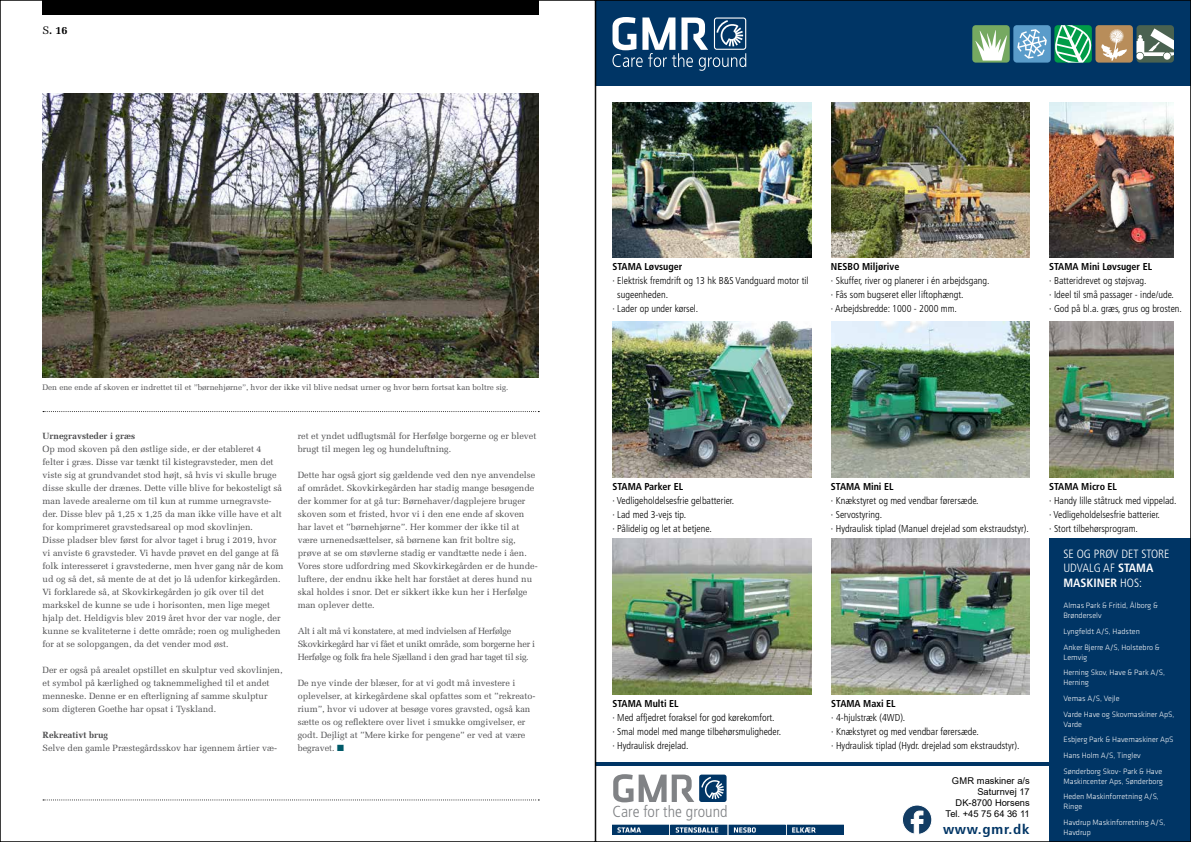
<style>
.page{position:relative;width:1191px;height:842px;background:#fff}
.page>*{position:absolute;margin:0;border:0;box-sizing:border-box;transform-origin:0 0}
.t1{font:300 condensed 15.9px "Frutiger LT Std";color:#808285}
.t2{font:700 condensed 13.6px "Frutiger LT Std";letter-spacing:.05em;color:#003565;scale:1.11 1}
.t3{font:300 condensed 12px/14.4px "Frutiger LT Std";color:#fff}
.t4{font:700 11px "Melior";color:#000}
.t5{font:300 condensed 10px/14px "Frutiger LT Std";color:#000}
.t6{font:700 condensed 10px "Frutiger LT Std";color:#000}
.t7{font:9.3px/11.2px "Arial";color:#000;text-align:right}
.t8{font:9px/13px "Melior";color:#4d4d4f}
.t9{font:9px/13px "Melior";letter-spacing:-.03em;color:#4d4d4f}
.t10{font:700 9px "Melior";color:#4d4d4f}
.t11{font:300 8px/15.6px "Klavika";color:#fff}
.t12{font:8px "Melior";color:#4d4d4f}
.s1{font-weight:400}
.s2{color:#005a69}
.s3{font-weight:700}
</style>
<div class="page">
<div style="left:43px;top:0;width:496px;height:14px;background:#000"></div>
<svg style="left:43px;top:799px;width:496px;height:1px"></svg>
<svg style="left:43px;top:411px;width:496px;height:1px"></svg>
<img style="left:43px;top:94px;width:496px;height:283px">
<svg style="left:902px;top:805px;width:30px;height:29px"></svg>
<div style="left:699px;top:775px;width:27px;height:27px;background:#003565;border-radius:2px"></div>
<svg style="left:701px;top:777px;width:23px;height:22px"></svg>
<svg style="left:613px;top:774px;width:81px;height:28px"></svg>
<div style="left:595px;top:0;width:596px;height:85px;background:#003565"></div>
<div style="left:972px;top:25px;width:37px;height:38px;background:#76a961;border-radius:3px"></div>
<svg style="left:975px;top:30px;width:32px;height:31px"></svg>
<div style="left:1013px;top:25px;width:37px;height:38px;background:#5a9cca;border-radius:3px"></div>
<svg style="left:1017px;top:29px;width:29px;height:30px"></svg>
<svg style="left:1054px;top:25px;width:38px;height:38px"></svg>
<div style="left:1095px;top:25px;width:38px;height:38px;background:#b88d5a;border-radius:3px"></div>
<svg style="left:1101px;top:29px;width:26px;height:32px"></svg>
<div style="left:1136px;top:25px;width:38px;height:38px;background:#4a6250;border-radius:3px"></div>
<svg style="left:1136px;top:28px;width:38px;height:32px"></svg>
<svg style="left:612px;top:17px;width:134px;height:54px"></svg>
<div style="left:1049px;top:539px;width:142px;height:303px;background:#003565"></div>
<hr style="left:595px;top:762px;width:454px;height:3px;background:#003565">
<img style="left:612px;top:322px;width:199px;height:156px">
<img style="left:1049px;top:322px;width:125px;height:156px">
<img style="left:1049px;top:102px;width:125px;height:156px">
<img style="left:831px;top:539px;width:198px;height:156px">
<img style="left:831px;top:322px;width:198px;height:156px">
<img style="left:612px;top:539px;width:199px;height:156px">
<img style="left:831px;top:102px;width:198px;height:156px">
<div style="left:787px;top:825px;width:56px;height:10px;background:#003565"></div>
<svg style="left:792px;top:827px;width:24px;height:5px"></svg>
<div style="left:612px;top:825px;width:56px;height:10px;background:#003565"></div>
<svg style="left:617px;top:827px;width:24px;height:6px"></svg>
<div style="left:671px;top:825px;width:56px;height:10px;background:#003565"></div>
<svg style="left:675px;top:827px;width:43px;height:6px"></svg>
<div style="left:729px;top:825px;width:56px;height:10px;background:#003565"></div>
<svg style="left:734px;top:827px;width:22px;height:6px"></svg>
<img style="left:612px;top:102px;width:199px;height:156px">
<p class="t4" style="left:43px;top:23px;width:27px"><span class="s1">S</span>. 16</p>
<p class="t12" style="left:43px;top:382px;width:467px">Den ene ende af skoven er indrettet til et ”børnehjørne”, hvor der ikke vil blive nedsat urner og hvor børn fortsat kan boltre sig.</p>
<p class="t10" style="left:43px;top:431px;width:94px">Urnegravsteder i græs</p>
<p class="t8" style="left:43px;top:442px;width:242px">Op mod skoven på den østlige side, er der etableret 4 felter i græs. Disse var tænkt til kistegravsteder, men det viste sig at grundvandet stod højt, så hvis vi skulle bruge disse skulle der drænes. Dette ville blive for bekosteligt så man lavede arealerne om til kun at rumme urnegravste&shy;der. Disse blev på 1,25 x 1,25 da man ikke ville have et alt for komprimeret gravstedsareal op mod skovlinjen.<br>Disse pladser blev først for alvor taget i brug i 2019, hvor vi anviste 6 gravsteder. Vi havde prøvet en del gange at få folk interesseret i gravstederne, men hver gang når de kom ud og så det, så mente de at det jo lå udenfor kirkegården.<br>Vi forklarede så, at Skovkirkegården jo gik over til det markskel de kunne se ude i horisonten, men lige meget hjalp det. Heldigvis blev 2019 året hvor der var nogle, der kunne se kvaliteterne i dette område; roen og muligheden for at se solopgangen, da det vender mod øst.</p>
<p class="t8" style="left:43px;top:663px;width:241px">Der er også på arealet opstillet en skulptur ved skovlinjen, et symbol på kærlighed og taknemmelighed til et andet menneske. Denne er en efterligning af samme skulptur som digteren Goethe har opsat i Tyskland.</p>
<p class="t10" style="left:43px;top:729px;width:67px">Rekreativt brug</p>
<p class="t8" style="left:43px;top:741px;width:236px">Selve den gamle Præstegårdsskov har igennem årtier væ-</p>
<p class="t8" style="left:298px;top:429px;width:240px">ret et yndet udflugtsmål for Herfølge borgerne og er blevet brugt til megen leg og hundeluftning.</p>
<p class="t8" style="left:298px;top:468px;width:241px">Dette har også gjort sig gældende ved den nye anvendelse af området. Skovkirkegården har stadig mange besøgende der kommer for at gå tur: Børnehaver/dagplejere bruger skoven som et fristed, hvor vi i den ene ende af skoven har lavet et ”børnehjørne”. Her kommer der ikke til at være urnenedsættelser, så børnene kan frit boltre sig, prøve at se om støvlerne stadig er vandtætte nede i åen.<br>Vores store udfordring med Skovkirkegården er de hunde&shy;luftere, der endnu ikke helt har forstået at deres hund nu skal holdes i snor. Det er sikkert ikke kun her i Herfølge man oplever dette.</p>
<p class="t9" style="left:298px;top:624px;width:239px">Alt i alt må vi konstatere, at med indvielsen af Herfølge<br>Skovkirkegård har vi fået et unikt område, som borgerne her i<br>Herfølge og folk fra hele Sjælland i den grad har taget til sig.</p>
<p class="t8" style="left:298px;top:676px;width:239px">De nye vinde der blæser, for at vi godt må investere i oplevelser, at kirkegårdene skal opfattes som et ”rekreato&shy;rium”, hvor vi udover at besøge vores gravsted, også kan sætte os og reflektere over livet i smukke omgivelser, er godt. Dejligt at ”Mere kirke for pengene” er ved at være begravet. <span class="s2">■</span></p>
<p class="t6" style="left:612px;top:261px;width:71px">STAMA Løvsuger</p>
<p class="t5" style="left:612px;top:274px;width:197px">· Elektrisk fremdrift og 13 hk B&amp;S Vandguard motor til</p>
<p class="t5" style="left:617px;top:288px;width:52px">sugeenheden.</p>
<p class="t5" style="left:612px;top:302px;width:87px">· Lader op under kørsel.</p>
<p class="t6" style="left:831px;top:261px;width:70px">NESBO Miljørive</p>
<p class="t5" style="left:831px;top:274px;width:160px">· Skuffer, river og planerer i én arbejdsgang. · Fås som bugseret eller liftophængt.<br>· Arbejdsbredde: 1000 - 2000 mm.</p>
<p class="t6" style="left:1049px;top:261px;width:104px">STAMA Mini Løvsuger EL</p>
<p class="t5" style="left:1049px;top:274px;width:134px">· Batteridrevet og støjsvag.<br>· Ideel til små passager - inde/ude.<br>· God på bl.a. græs, grus og brosten.</p>
<p class="t6" style="left:612px;top:481px;width:72px">STAMA Parker EL</p>
<p class="t5" style="left:612px;top:494px;width:123px">· Vedligeholdelsesfrie gelbatterier. · Lad med 3-vejs tip.<br>· Pålidelig og let at betjene.</p>
<p class="t6" style="left:612px;top:698px;width:68px">STAMA Multi EL</p>
<p class="t5" style="left:612px;top:711px;width:170px">· Med affjedret foraksel for god kørekomfort.<br>· Smal model med mange tilbehørsmuligheder. · Hydraulisk drejelad.</p>
<h1 class="t1" style="left:612px;top:803px;width:116px">Care for the ground</h1>
<p class="t6" style="left:831px;top:481px;width:64px">STAMA Mini EL</p>
<p class="t5" style="left:831px;top:494px;width:199px">· Knækstyret og med vendbar førersæde.<br>· Servostyring.<br>· Hydraulisk tiplad (Manuel drejelad som ekstraudstyr).</p>
<p class="t6" style="left:831px;top:698px;width:66px">STAMA Maxi EL</p>
<p class="t5" style="left:831px;top:711px;width:190px">· 4-hjulstræk (4WD).<br>· Knækstyret og med vendbar førersæde.<br>· Hydraulisk tiplad (Hydr. drejelad som ekstraudstyr).</p>
<p class="t7" style="left:945px;top:775px;width:86px">GMR maskiner a/s<br>Saturnvej 17<br>DK-8700 Horsens<br>Tel. +45 75 64 36 11</p>
<h2 class="t2" style="left:943px;top:821px;width:80px">www.gmr.dk</h2>
<p class="t6" style="left:1049px;top:481px;width:69px">STAMA Micro EL</p>
<p class="t5" style="left:1049px;top:494px;width:129px">· Handy lille ståtruck med vippelad. · Vedligeholdelsesfrie batterier.<br>· Stort tilbehørsprogram.</p>
<h3 class="t3" style="left:1063px;top:547px;width:108px">SE OG PRØV DET STORE<br>UDVALG AF <span class="s3">STAMA<br>MASKINER</span> HOS:</h3>
<p class="t11" style="left:1063px;top:601px;width:96px;line-height:10px">Almas Park &amp; Fritid, Ålborg &amp;<br>Brønderselv</p>
<p class="t11" style="left:1063px;top:624px;width:98px">Lyngfeldt A/S, Hadsten<br>Anker Bjerre A/S, Holstebro &amp;</p>
<p class="t11" style="left:1063px;top:649px;width:103px">Lemvig<br>Herning Skov, Have &amp; Park A/S,</p>
<p class="t11" style="left:1063px;top:675px;width:112px">Herning<br>Vemas A/S, Vejle<br>Varde Have og Skovmaskiner ApS,</p>
<p class="t11" style="left:1063px;top:716px;width:112px">Varde<br>Esbjerg Park &amp; Havemaskiner ApS<br>Hans Holm A/S, Tinglev<br>Sønderborg Skov- Park &amp; Have</p>
<p class="t11" style="left:1063px;top:773px;width:101px">Maskincenter Aps, Sønderborg<br>Heden Maskinforretning A/S,</p>
<p class="t11" style="left:1063px;top:799px;width:103px">Ringe<br>Havdrup Maskinforretning A/S,</p>
<p class="t11" style="left:1063px;top:824px;width:29px">Havdrup</p>
</div>
